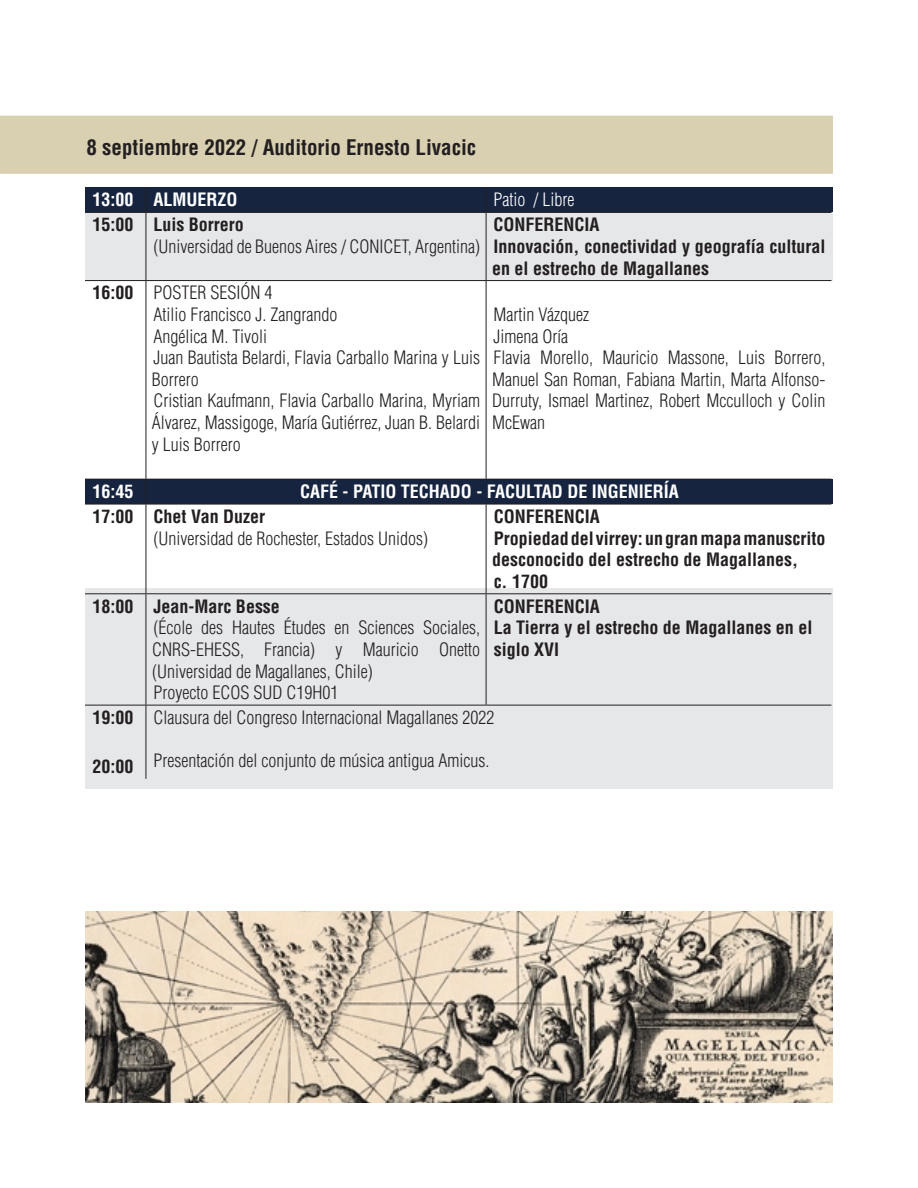
<style>
.page{position:relative;width:918px;height:1188px;background:#fff}
.page>*{position:absolute;margin:0;border:0;box-sizing:border-box;transform-origin:0 0}
.t1{font:700 condensed 21px "Helvetica LT Std";color:#231f20}
.t2{font:300 condensed 18px/21.6px "Helvetica LT Std";color:#231f20;text-align:justify}
.t3{font:700 condensed 18px/21.6px "Helvetica LT Std";color:#231f20}
.t4{font:700 condensed 18px "Helvetica LT Std";color:#fff}
.t5{font:300 condensed 18px "Helvetica LT Std";color:#fff}
</style>
<div class="page">
<div style="left:85px;top:479px;width:748px;height:24px;background:#162440"></div>
<div style="left:85px;top:187px;width:748px;height:26px;background:#162440"></div>
<div style="left:85px;top:213px;width:748px;height:68px;background:#e6e7e9"></div>
<div style="left:85px;top:589px;width:748px;height:200px;background:#e6e7e9"></div>
<div style="left:1px;top:116px;width:831px;height:57px;background:#d9d0b1"></div>
<div style="left:0;top:116px;width:833px;height:58px;border:2px solid #d9d0b1"></div>
<svg style="left:146px;top:188px;width:1px;height:24px"></svg>
<svg style="left:486px;top:188px;width:1px;height:24px"></svg>
<hr style="left:85px;top:212px;width:61px;height:1px;background:#231f20">
<hr style="left:146px;top:212px;width:340px;height:1px;background:#231f20">
<hr style="left:146px;top:213px;width:1px;height:67px;background:#231f20">
<hr style="left:486px;top:212px;width:345px;height:1px;background:#231f20">
<hr style="left:486px;top:213px;width:1px;height:67px;background:#231f20">
<hr style="left:85px;top:280px;width:61px;height:1px;background:#231f20">
<hr style="left:146px;top:280px;width:340px;height:1px;background:#231f20">
<hr style="left:146px;top:281px;width:1px;height:198px;background:#231f20">
<hr style="left:486px;top:280px;width:345px;height:1px;background:#231f20">
<hr style="left:486px;top:281px;width:1px;height:198px;background:#231f20">
<hr style="left:85px;top:479px;width:61px;height:1px;background:#231f20">
<hr style="left:146px;top:479px;width:340px;height:1px;background:#231f20">
<svg style="left:146px;top:480px;width:1px;height:24px"></svg>
<hr style="left:486px;top:479px;width:345px;height:1px;background:#231f20">
<hr style="left:85px;top:504px;width:61px;height:1px;background:#231f20">
<hr style="left:146px;top:504px;width:340px;height:1px;background:#231f20">
<hr style="left:146px;top:504px;width:1px;height:89px;background:#231f20">
<hr style="left:486px;top:504px;width:345px;height:1px;background:#231f20">
<hr style="left:486px;top:504px;width:1px;height:89px;background:#231f20">
<hr style="left:85px;top:593px;width:61px;height:1px;background:#231f20">
<hr style="left:146px;top:593px;width:340px;height:1px;background:#231f20">
<hr style="left:146px;top:594px;width:1px;height:111px;background:#231f20">
<hr style="left:486px;top:593px;width:345px;height:1px;background:#231f20">
<hr style="left:486px;top:594px;width:1px;height:111px;background:#231f20">
<hr style="left:85px;top:705px;width:61px;height:1px;background:#231f20">
<hr style="left:146px;top:705px;width:340px;height:1px;background:#231f20">
<hr style="left:146px;top:705px;width:1px;height:74px;background:#231f20">
<hr style="left:486px;top:705px;width:345px;height:1px;background:#231f20">
<img style="left:85px;top:912px;width:748px;height:191px">
<p class="t1" style="left:87px;top:134px;width:391px">8 septiembre 2022 / Auditorio Ernesto Livacic</p>
<p class="t4" style="left:93px;top:189px;width:43px">13:00</p>
<p class="t4" style="left:153px;top:189px;width:86px">ALMUERZO</p>
<p class="t5" style="left:494px;top:189px;width:82px">Patio / Libre</p>
<p class="t3" style="left:93px;top:214px;width:43px">15:00</p>
<p class="t3" style="left:153px;top:214px;width:92px">Luis Borrero</p>
<p class="t2" style="left:153px;top:236px;width:328px">(Universidad de Buenos Aires / CONICET, Argentina)</p>
<p class="t3" style="left:494px;top:214px;width:108px">CONFERENCIA</p>
<p class="t3" style="left:492px;top:235px;width:335px">Innovación, conectividad y geografía cultural en el estrecho de Magallanes</p>
<p class="t3" style="left:93px;top:282px;width:43px">16:00</p>
<p class="t2" style="left:153px;top:282px;width:120px">POSTER SESIÓN 4</p>
<p class="t2" style="left:153px;top:304px;width:185px">Atilio Francisco J. Zangrando</p>
<p class="t2" style="left:153px;top:325px;width:115px">Angélica M. Tivoli</p>
<p class="t2" style="left:152px;top:347px;width:330px">Juan Bautista Belardi, Flavia Carballo Marina y Luis<br>Borrero</p>
<p class="t2" style="left:152px;top:390px;width:330px">Cristian Kaufmann, Flavia Carballo Marina, Myriam Álvarez, Massigoge, María Gutiérrez, Juan B. Belardi y Luis Borrero</p>
<p class="t2" style="left:494px;top:304px;width:97px">Martin Vázquez</p>
<p class="t2" style="left:494px;top:325px;width:76px">Jimena Oría</p>
<p class="t2" style="left:492px;top:347px;width:335px">Flavia Morello, Mauricio Massone, Luis Borrero, Manuel San Roman, Fabiana Martin, Marta Alfonso-Durruty, Ismael Martinez, Robert Mcculloch y Colin McEwan</p>
<p class="t4" style="left:93px;top:480px;width:43px">16:45</p>
<p class="t4" style="left:300px;top:480px;width:380px">CAFÉ - PATIO TECHADO - FACULTAD DE INGENIERÍA</p>
<p class="t3" style="left:93px;top:506px;width:43px">17:00</p>
<p class="t3" style="left:154px;top:506px;width:113px">Chet Van Duzer</p>
<p class="t2" style="left:154px;top:527px;width:276px">(Universidad de Rochester, Estados Unidos)</p>
<p class="t3" style="left:494px;top:506px;width:108px">CONFERENCIA</p>
<p class="t3" style="left:492px;top:527px;width:335px">Propiedad del virrey: un gran mapa manuscrito desconocido del estrecho de Magallanes,</p>
<p class="t3" style="left:494px;top:570px;width:56px">c. 1700</p>
<p class="t3" style="left:93px;top:595px;width:43px">18:00</p>
<p class="t3" style="left:154px;top:595px;width:128px">Jean-Marc Besse</p>
<p class="t2" style="left:152px;top:617px;width:330px">(École des Hautes Études en Sciences Sociales, CNRS-EHESS, Francia) y Mauricio Onetto (Universidad de Magallanes, Chile)</p>
<p class="t2" style="left:154px;top:682px;width:186px">Proyecto ECOS SUD C19H01</p>
<p class="t3" style="left:494px;top:595px;width:108px">CONFERENCIA</p>
<p class="t3" style="left:494px;top:617px;width:320px">La Tierra y el estrecho de Magallanes en el</p>
<p class="t3" style="left:494px;top:638px;width:67px">siglo XVI</p>
<p class="t3" style="left:93px;top:707px;width:43px">19:00</p>
<p class="t3" style="left:93px;top:755px;width:43px">20:00</p>
<p class="t2" style="left:154px;top:707px;width:342px">Clausura del Congreso Internacional Magallanes 2022</p>
<p class="t2" style="left:154px;top:750px;width:337px">Presentación del conjunto de música antigua Amicus.</p>
</div>
